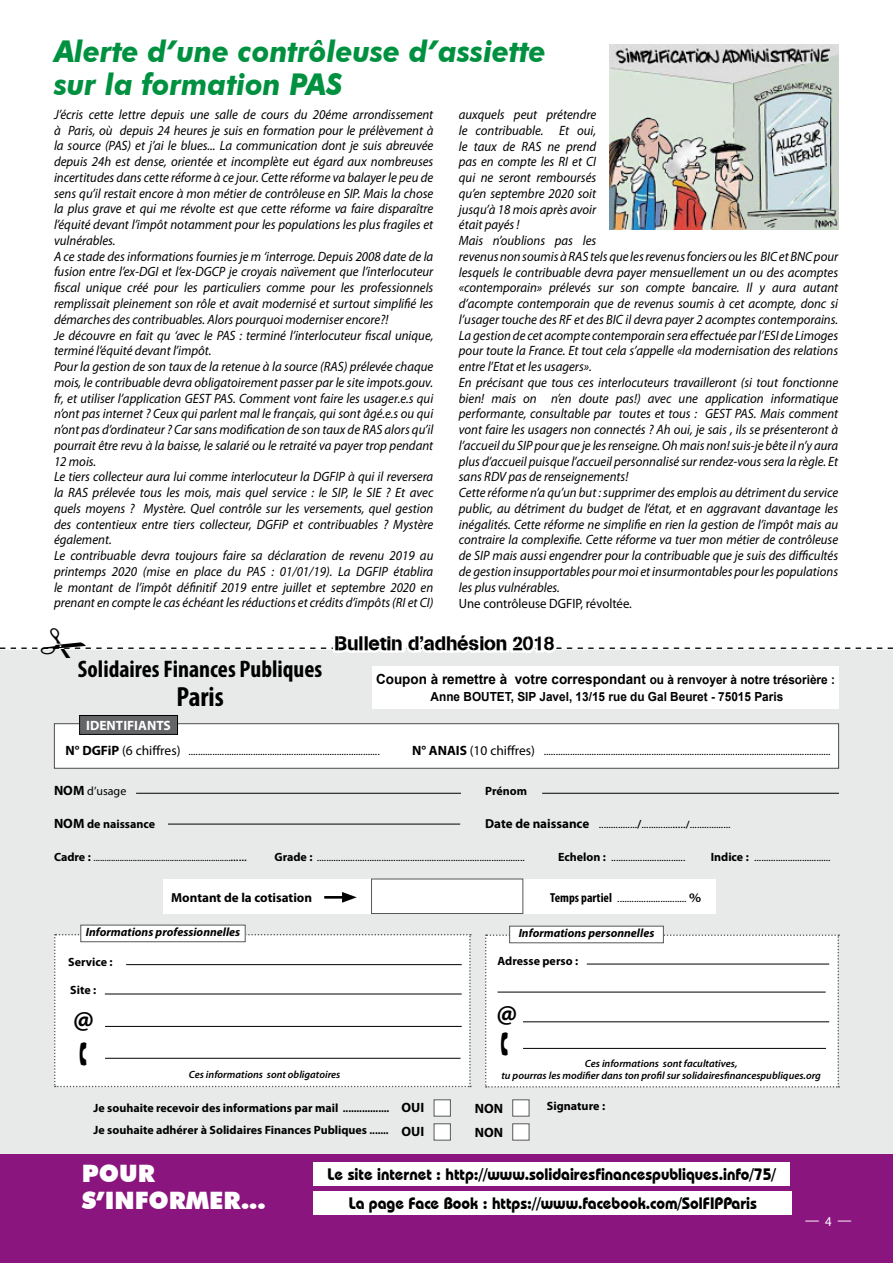
<style>
.page{position:relative;width:893px;height:1263px;background:#fff}
.page>*{position:absolute;margin:0;border:0;box-sizing:border-box;transform-origin:0 0}
.t1{font:italic 700 30px/32.7px "Futura BT";color:#009140;scale:.95 1}
.t2{font:700 condensed 27.75px "Myriad Pro";color:#000}
.t3{font:700 27px "Myriad Pro";color:#000}
.t4{font:700 condensed 24px "Myriad Pro";color:#000}
.t5{font:900 24px/27px "Futura BT";color:#fff}
.t6{font:19.5px "Absolut DB Normal";color:#000}
.t7{font:700 16.5px/29px "Bauhaus IT Cby BT";color:#000;text-align:center;scale:.95 1}
.t8{font:15px "Myriad Pro";color:#fff;scale:.95 1}
.t9{font:700 13.95px "Arial";color:#000}
.t10{font:italic 13.5px/15.8px "Myriad Pro";color:#000;scale:.95 1}
.t11{font:13.5px "Myriad Pro";color:#000;scale:.95 1}
.t12{font:700 13.5px "Myriad Pro";color:#fff}
.t13{font:700 13.5px "Myriad Pro";color:#000}
.t14{font:700 13.05px "Myriad Pro";color:#000}
.t15{font:700 12.45px "Arial";color:#000;scale:.94 1}
.t16{font:700 12.15px "Myriad Pro";color:#000}
.t17{font:700 12px/22px "Myriad Pro";color:#000}
.t18{font:italic 700 12px "Myriad Pro";color:#000}
.t19{font:12px "Myriad Pro";color:#000}
.t20{font:10.5px "Myriad Pro";color:#000;scale:1.1 1}
.t21{font:italic 600 10.5px/12px "Myriad Pro";color:#000;text-align:center}
.t22{font:10.5px "Myriad Pro";color:#000}
.s1{font-size:12.45px}
.s2{font-weight:700;font-size:13.5px}
.s3{font-size:13.5px}
.s4{font-weight:700;font-size:13.05px}
.s5{font-weight:600;font-size:11.7px}
.s6{font-size:11.7px}
.s7{font-weight:600}
.s8{font-weight:700;font-size:12px}
.s9{font-size:13.05px}
.s10{font-weight:700;font-stretch:condensed;font-size:13.05px}
.s11{font-weight:600;font-size:13.05px}
.s12{font-size:10.5px}
</style>
<div class="page">
<div style="left:0;top:1153px;width:893px;height:110px;background:#8a157e"></div>
<div style="left:314px;top:1163px;width:476px;height:23px;background:#fff"></div>
<div style="left:314px;top:1192px;width:478px;height:23px;background:#fff"></div>
<div style="left:0;top:651px;width:893px;height:503px;background:#e8e9e9"></div>
<hr style="left:136px;top:793px;width:325px;height:1px;background:#000">
<hr style="left:168px;top:824px;width:292px;height:1px;background:#000">
<hr style="left:542px;top:793px;width:297px;height:1px;background:#000">
<div style="left:434px;top:1123px;width:17px;height:17px;background:#fff;border:1px solid #58585a"></div>
<div style="left:513px;top:1123px;width:16px;height:17px;background:#fff;border:1px solid #58585a"></div>
<div style="left:434px;top:1099px;width:17px;height:17px;background:#fff;border:1px solid #58585a"></div>
<div style="left:513px;top:1099px;width:16px;height:17px;background:#fff;border:1px solid #58585a"></div>
<div style="left:163px;top:879px;width:552px;height:34px;background:#fff"></div>
<hr style="left:324px;top:896px;width:23px;height:3px;background:#000">
<svg style="left:342px;top:892px;width:15px;height:11px"></svg>
<div style="left:81px;top:925px;width:164px;height:17px;background:#fff"></div>
<div style="left:510px;top:926px;width:153px;height:17px;background:#fff"></div>
<div style="left:509px;top:926px;width:155px;height:17px;border:1px solid #58585a"></div>
<div style="left:371px;top:879px;width:152px;height:35px;border:1px solid #58585a"></div>
<img style="left:609px;top:44px;width:230px;height:186px">
<svg style="left:0;top:647px;width:893px;height:122px"></svg>
<div style="left:54px;top:934px;width:417px;height:153px;background:#fff"></div>
<div style="left:485px;top:934px;width:354px;height:153px;background:#fff"></div>
<h1 class="t1" style="left:54px;top:35px;width:519px">Alerte d’une contrôleuse d’assiette sur la formation PAS</h1>
<p class="t10" style="left:54px;top:106px;width:401px">J’écris cette lettre depuis une salle de cours du 20éme arrondissement à Paris, où depuis 24 heures je suis en formation pour le prélèvement à la source (PAS) et j’ai le blues... La communication dont je suis abreuvée depuis 24h est dense, orientée et incomplète eut égard aux nombreuses incertitudes dans cette réforme à ce jour. Cette réforme va balayer le peu de sens qu’il restait encore à mon métier de contrôleuse en SIP. Mais la chose la plus grave et qui me révolte est que cette réforme va faire disparaître l’équité devant l’impôt notamment pour les populations les plus fragiles et vulnérables.<br>A ce stade des informations fournies je m ‘interroge. Depuis 2008 date de la fusion entre l’ex-DGI et l’ex-DGCP je croyais naïvement que l’interlocuteur fiscal unique créé pour les particuliers comme pour les professionnels remplissait pleinement son rôle et avait modernisé et surtout simplifié les démarches des contribuables. Alors pourquoi moderniser encore?!<br>Je découvre en fait qu ‘avec le PAS : terminé l’interlocuteur fiscal unique, terminé l’équité devant l’impôt.<br>Pour la gestion de son taux de la retenue à la source (RAS) prélevée chaque mois, le contribuable devra obligatoirement passer par le site impots.gouv. fr, et utiliser l’application GEST PAS. Comment vont faire les usager.e.s qui n’ont pas internet ? Ceux qui parlent mal le français, qui sont âgé.e.s ou qui n’ont pas d’ordinateur ? Car sans modification de son taux de RAS alors qu’il pourrait être revu à la baisse, le salarié ou le retraité va payer trop pendant 12 mois.<br>Le tiers collecteur aura lui comme interlocuteur la DGFIP à qui il reversera la RAS prélevée tous les mois, mais quel service : le SIP, le SIE ? Et avec quels moyens ? Mystère. Quel contrôle sur les versements, quel gestion des contentieux entre tiers collecteur, DGFiP et contribuables ? Mystère également.<br>Le contribuable devra toujours faire sa déclaration de revenu 2019 au printemps 2020 (mise en place du PAS : 01/01/19). La DGFIP établira le montant de l’impôt définitif 2019 entre juillet et septembre 2020 en prenant en compte le cas échéant les réductions et crédits d’impôts (RI et CI)</p>
<p class="t10" style="left:459px;top:106px;width:401px">auxquels peut prétendre<br>le contribuable. Et oui,<br>le taux de RAS ne prend<br>pas en compte les RI et CI<br>qui ne seront remboursés<br>qu’en septembre 2020 soit<br>jusqu’à 18 mois après avoir<br>était payés !<br>Mais n’oublions pas les<br>revenus non soumis à RAS tels que les revenus fonciers ou les BIC et BNC pour lesquels le contribuable devra payer mensuellement un ou des acomptes «contemporain» prélevés sur son compte bancaire. Il y aura autant d’acompte contemporain que de revenus soumis à cet acompte, donc si l’usager touche des RF et des BIC il devra payer 2 acomptes contemporains.<br>La gestion de cet acompte contemporain sera effectuée par l’ESI de Limoges pour toute la France. Et tout cela s’appelle «la modernisation des relations entre l’Etat et les usagers».<br>En précisant que tous ces interlocuteurs travailleront (si tout fonctionne bien! mais on n’en doute pas!) avec une application informatique performante, consultable par toutes et tous : GEST PAS. Mais comment vont faire les usagers non connectés ? Ah oui, je sais , ils se présenteront à l’accueil du SIP pour que je les renseigne. Oh mais non! suis-je bête il n’y aura plus d’accueil puisque l’accueil personnalisé sur rendez-vous sera la règle. Et sans RDV pas de renseignements!<br>Cette réforme n’a qu’un but : supprimer des emplois au détriment du service public, au détriment du budget de l’état, et en aggravant davantage les inégalités. Cette réforme ne simplifie en rien la gestion de l’impôt mais au contraire la complexifie. Cette réforme va tuer mon métier de contrôleuse de SIP mais aussi engendrer pour la contribuable que je suis des difficultés de gestion insupportables pour moi et insurmontables pour les populations les plus vulnérables.</p>
<p class="t11" style="left:459px;top:595px;width:184px">Une contrôleuse DGFIP, révoltée.</p>
<h3 class="t4" style="left:78px;top:654px;width:246px">Solidaires Finances Publiques</h3>
<h2 class="t2" style="left:176px;top:679px;width:49px">Paris</h2>
<p class="t12" style="left:86px;top:717px;width:86px">IDENTIFIANTS</p>
<h3 class="t6" style="left:335px;top:631px;width:221px">Bulletin d’adhésion 2018</h3>
<p class="t9" style="left:376px;top:670px;width:460px">Coupon à remettre à votre correspondant <span class="s1">ou à renvoyer à notre trésorière :</span></p>
<p class="t15" style="left:431px;top:689px;width:377px">Anne BOUTET, SIP Javel, 13/15 rue du Gal Beuret - 75015 Paris</p>
<p class="t20" style="left:66px;top:745px;width:287px"><span class="s2">N° DGFiP</span> <span class="s3">(6 chiffres)</span> ................................................................................</p>
<p class="t20" style="left:412px;top:745px;width:382px"><span class="s2">N° ANAIS</span> <span class="s3">(10 chiffres)</span> ........................................................................................................................</p>
<p class="t19" style="left:54px;top:783px;width:74px"><span class="s2">NOM</span> d’usage</p>
<p class="t17" style="left:485px;top:779px;width:43px">Prénom</p>
<p class="t17" style="left:54px;top:813px;width:103px"><span class="s3">NOM</span> de naissance</p>
<p class="t20" style="left:485px;top:818px;width:224px"><span class="s4">Date de naissance</span> ................<span class="s5">/</span>.............<span class="s6">.....</span><span class="s7">/</span>.................</p>
<p class="t22" style="left:54px;top:851px;width:194px"><span class="s8">Cadre :</span> ...............................................................<span class="s9">......</span></p>
<p class="t20" style="left:274px;top:851px;width:229px"><span class="s8">Grade :</span> .......................................................................................</p>
<p class="t20" style="left:558px;top:851px;width:117px"><span class="s8">Echelon :</span> ...............................</p>
<p class="t20" style="left:711px;top:851px;width:111px"><span class="s8">Indice :</span> ................................</p>
<p class="t14" style="left:171px;top:889px;width:142px">Montant de la cotisation</p>
<p class="t20" style="left:550px;top:892px;width:139px"><span class="s10">Temps partiel</span> ............................. <span class="s11">%</span></p>
<p class="t18" style="left:86px;top:924px;width:156px">Informations professionnelles</p>
<p class="t17" style="left:68px;top:951px;width:46px">Service :</p>
<p class="t17" style="left:70px;top:979px;width:27px">Site :</p>
<p class="t18" style="left:519px;top:926px;width:137px">Informations personnelles</p>
<p class="t17" style="left:498px;top:949px;width:82px">Adresse perso :</p>
<h3 class="t3" style="left:73px;top:1002px;width:22px">@</h3>
<p class="t21" style="left:189px;top:1068px;width:153px">Ces informations sont obligatoires</p>
<h3 class="t3" style="left:497px;top:995px;width:22px">@</h3>
<p class="t21" style="left:501px;top:1057px;width:321px">Ces informations sont facultatives,<br>tu pourras les modifier dans ton profil sur solidairesfinancespubliques.org</p>
<p class="t13" style="left:402px;top:1099px;width:24px">OUI</p>
<p class="t13" style="left:475px;top:1099px;width:30px">NON</p>
<p class="t16" style="left:547px;top:1098px;width:60px">Signature :</p>
<p class="t17" style="left:94px;top:1096px;width:332px">Je souhaite recevoir des informations par mail <span class="s12">.................<br></span>Je souhaite adhérer à Solidaires Finances Publiques <span class="s12">.......</span> <span class="s3">OUI</span></p>
<p class="t13" style="left:475px;top:1124px;width:30px">NON</p>
<h3 class="t5" style="left:82px;top:1159px;width:185px">POUR<br>S’INFORMER...</h3>
<p class="t7" style="left:328px;top:1159px;width:473px">Le site internet : http://www.solidairesfinancespubliques.info/75/<br>La page Face Book : https://www.facebook.com/SolFIPParis</p>
<p class="t8" style="left:805px;top:1212px;width:51px">— <span class="s3">4</span> —</p>
</div>
